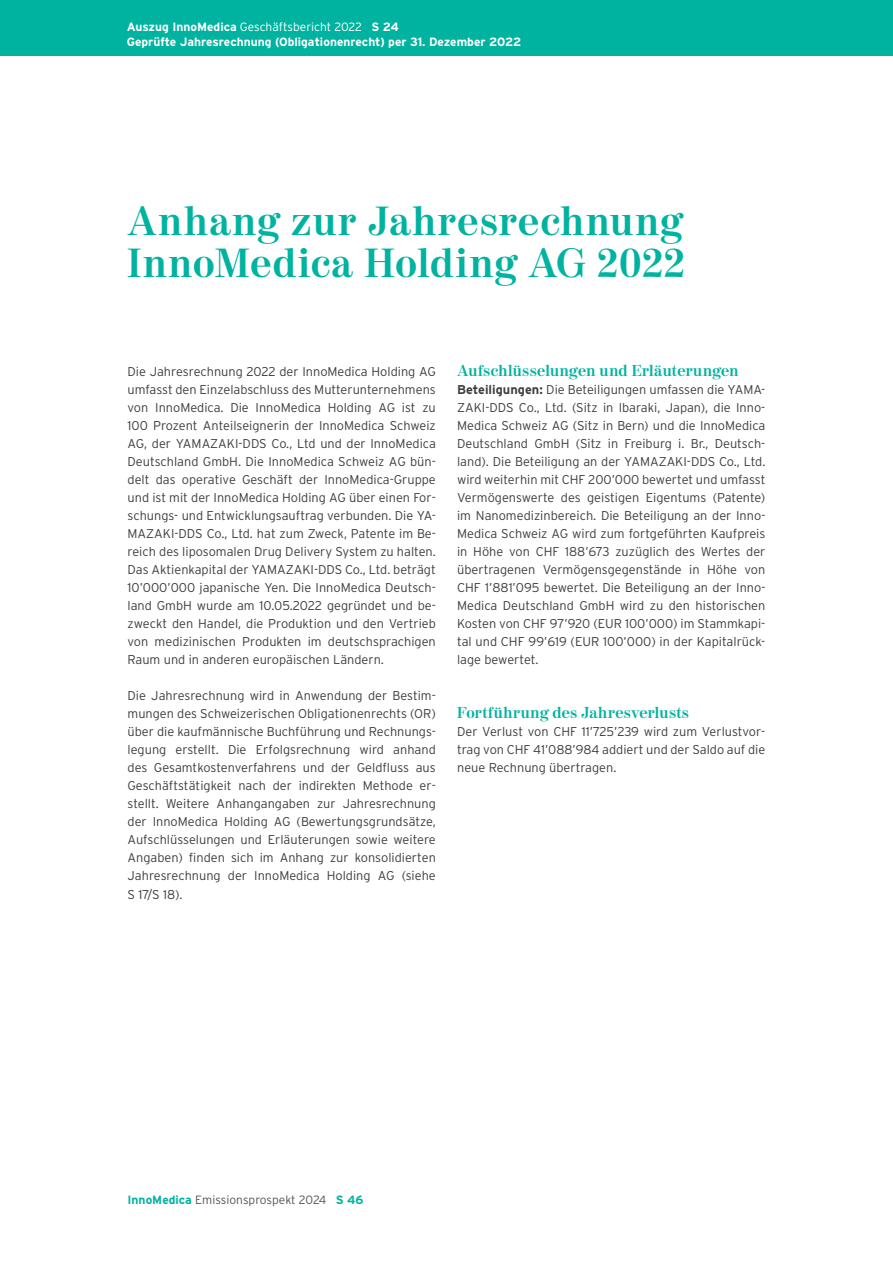
<style>
.page{position:relative;width:893px;height:1263px;background:#fff}
.page>*{position:absolute;margin:0;border:0;box-sizing:border-box;transform-origin:0 0}
.t1{font:700 40.5px/42px "Moderno FB";letter-spacing:.035em;color:#00b3a0}
.t2{font:700 15.75px "Moderno FB";letter-spacing:.02em;color:#00b3a0}
.t3{font:300 12.75px/18px "Interstate";color:#3e3e3f;text-align:justify}
.t4{font:700 12px/15px "Interstate";color:#fff}
.t5{font:300 12px "Interstate";color:#545557}
.s1{font-weight:300}
.s2{font-weight:700}
.s3{font-weight:700;color:#00b3a0}
</style>
<div class="page">
<div style="left:0;top:0;width:893px;height:55px;background:#00b3a0"></div>
<p class="t4" style="left:127px;top:19px;width:396px">Auszug InnoMedica <span class="s1">Geschäftsbericht 2022</span> S 24<br>Geprüfte Jahresrechnung (Obligationenrecht) per 31. Dezember 2022</p>
<h1 class="t1" style="left:128px;top:201px;width:558px">Anhang zur Jahresrechnung<br>InnoMedica Holding AG 2022</h1>
<p class="t3" style="left:128px;top:363px;width:310px">Die Jahresrechnung 2022 der InnoMedica Holding AG umfasst den Einzelabschluss des Mutterunternehmens von InnoMedica. Die InnoMedica Holding AG ist zu 100 Prozent Anteilseignerin der InnoMedica Schweiz AG, der YAMAZAKI-DDS Co., Ltd und der InnoMedica Deutschland GmbH. Die InnoMedica Schweiz AG bün&shy;delt das operative Geschäft der InnoMedica-Gruppe und ist mit der InnoMedica Holding AG über einen For&shy;schungs- und Entwicklungsauftrag verbunden. Die YA-MAZAKI-DDS Co., Ltd. hat zum Zweck, Patente im Be&shy;reich des liposomalen Drug Delivery System zu halten.<br>Das Aktienkapital der YAMAZAKI-DDS Co., Ltd. beträgt 10’000’000 japanische Yen. Die InnoMedica Deutsch&shy;land GmbH wurde am 10.05.2022 gegründet und be&shy;zweckt den Handel, die Produktion und den Vertrieb von medizinischen Produkten im deutschsprachigen Raum und in anderen europäischen Ländern.</p>
<p class="t3" style="left:128px;top:687px;width:310px">Die Jahresrechnung wird in Anwendung der Bestim&shy;mungen des Schweizerischen Obligationenrechts (OR) über die kaufmännische Buchführung und Rechnungs&shy;legung erstellt. Die Erfolgsrechnung wird anhand des Gesamtkostenverfahrens und der Geldfluss aus Geschäftstätigkeit nach der indirekten Methode er&shy;stellt. Weitere Anhangangaben zur Jahresrechnung der InnoMedica Holding AG (Bewertungsgrundsätze, Aufschlüsselungen und Erläuterungen sowie weitere Angaben) finden sich im Anhang zur konsolidierten Jahresrechnung der InnoMedica Holding AG (siehe S 17/S 18).</p>
<p class="t2" style="left:457px;top:362px;width:283px">Aufschlüsselungen und Erläuterungen</p>
<p class="t3" style="left:457px;top:381px;width:310px"><span class="s2">Beteiligungen:</span> Die Beteiligungen umfassen die YAMA-ZAKI-DDS Co., Ltd. (Sitz in Ibaraki, Japan), die Inno-Medica Schweiz AG (Sitz in Bern) und die InnoMedica Deutschland GmbH (Sitz in Freiburg i. Br., Deutsch&shy;land). Die Beteiligung an der YAMAZAKI-DDS Co., Ltd. wird weiterhin mit CHF 200’000 bewertet und umfasst Vermögenswerte des geistigen Eigentums (Patente) im Nanomedizinbereich. Die Beteiligung an der Inno-Medica Schweiz AG wird zum fortgeführten Kaufpreis in Höhe von CHF 188’673 zuzüglich des Wertes der übertragenen Vermögensgegenstände in Höhe von CHF 1’881’095 bewertet. Die Beteiligung an der Inno-Medica Deutschland GmbH wird zu den historischen Kosten von CHF 97’920 (EUR 100’000) im Stammkapi&shy;tal und CHF 99’619 (EUR 100’000) in der Kapitalrück&shy;lage bewertet.</p>
<p class="t2" style="left:457px;top:704px;width:233px">Fortführung des Jahresverlusts</p>
<p class="t3" style="left:457px;top:723px;width:310px">Der Verlust von CHF 11’725’239 wird zum Verlustvor&shy;trag von CHF 41’088’984 addiert und der Saldo auf die neue Rechnung übertragen.</p>
<p class="t5" style="left:128px;top:1193px;width:237px"><span class="s3">InnoMedica</span> Emissionsprospekt 2024 <span class="s3">S 46</span></p>
</div>
